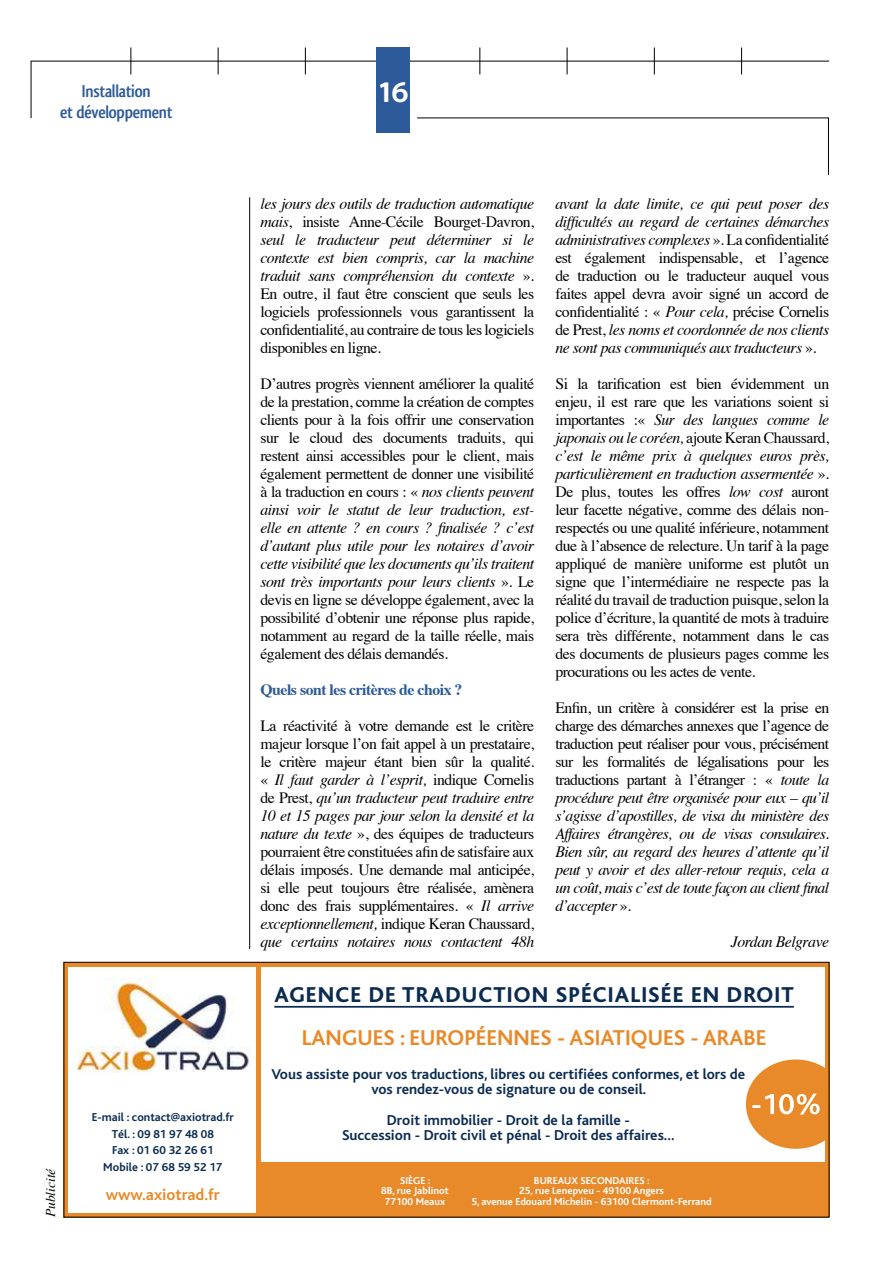
<style>
.page{position:relative;width:893px;height:1263px;background:#fff}
.page>*{position:absolute;margin:0;border:0;box-sizing:border-box;transform-origin:0 0}
.t1{font:700 30px "Santana";color:#fff}
.t2{font:800 22.5px "Bliss";letter-spacing:.05em;color:#0b2b51}
.t3{font:700 22.5px "Bliss";color:#e88a2a}
.t4{font:700 18px "Qlassik";letter-spacing:-.02em;color:#2d5a98}
.t5{font:700 16.5px "Bliss";color:#e88a2a}
.t6{font:15.75px/18px "Times";letter-spacing:-.03em;color:#000;text-align:justify}
.t7{font:italic 15.75px/18px "Times";letter-spacing:-.03em;color:#000;text-align:justify}
.t8{font:700 15.75px "Times";letter-spacing:-.03em;color:#2d5a98}
.t9{font:700 15px/15px "Bliss";color:#0b2b51;text-align:center}
.t10{font:italic 13.5px "Times";color:#000}
.t11{font:700 12px/16.5px "Bliss";color:#0b2b51;text-align:center}
.t12{font:700 10.5px/10.5px "Bliss";color:#fff;text-align:center}
.s1{font-style:italic}
.s2{font-style:normal}
</style>
<div class="page">
<svg style="left:305px;top:47px;width:1px;height:27px"></svg>
<svg style="left:218px;top:47px;width:1px;height:27px"></svg>
<hr style="left:417px;top:118px;width:412px;height:1px;background:#000">
<hr style="left:828px;top:118px;width:1px;height:57px;background:#000">
<hr style="left:31px;top:61px;width:798px;height:1px;background:#000">
<hr style="left:31px;top:61px;width:1px;height:57px;background:#000">
<div style="left:376px;top:47px;width:34px;height:85px;background:#2d5a98"></div>
<svg style="left:130px;top:47px;width:1px;height:27px"></svg>
<svg style="left:567px;top:47px;width:1px;height:27px"></svg>
<svg style="left:741px;top:47px;width:1px;height:27px"></svg>
<svg style="left:654px;top:47px;width:1px;height:27px"></svg>
<svg style="left:479px;top:47px;width:1px;height:27px"></svg>
<hr style="left:249px;top:197px;width:1px;height:752px;background:#000">
<hr style="left:274px;top:1006px;width:520px;height:2px;background:#0b2b51">
<div style="left:259px;top:1163px;width:570px;height:54px;background:#e88a2a"></div>
<hr style="left:64px;top:962px;width:765px;height:4px;background:#e88a2a">
<hr style="left:64px;top:1213px;width:765px;height:4px;background:#e88a2a">
<hr style="left:64px;top:962px;width:4px;height:255px;background:#e88a2a">
<hr style="left:257px;top:962px;width:4px;height:255px;background:#e88a2a">
<hr style="left:825px;top:962px;width:4px;height:255px;background:#e88a2a">
<img style="left:70px;top:978px;width:179px;height:95px">
<svg style="left:746px;top:1059px;width:79px;height:90px"></svg>
<div style="left:64px;top:962px;width:765px;height:255px;border:1px solid #000"></div>
<p class="t4" style="left:82px;top:81px;width:70px">Installation</p>
<h1 class="t1" style="left:377px;top:74px;width:33px">16</h1>
<p class="t4" style="left:60px;top:102px;width:114px">et développement</p>
<p class="t6" style="left:260px;top:193px;width:275px"><span class="s1">les jours des outils de traduction automatique mais</span>, insiste Anne-Cécile Bourget-Davron, <span class="s1">seul le traducteur peut déterminer si le contexte est bien compris, car la machine traduit sans compréhension du contexte</span> ».<br>En outre, il faut être conscient que seuls les logiciels professionnels vous garantissent la confidentialité, au contraire de tous les logiciels disponibles en ligne.</p>
<p class="t6" style="left:260px;top:373px;width:275px">D’autres progrès viennent améliorer la qualité de la prestation, comme la création de comptes clients pour à la fois offrir une conservation sur le cloud des documents traduits, qui restent ainsi accessibles pour le client, mais également permettent de donner une visibilité à la traduction en cours : « <span class="s1">nos clients peuvent ainsi voir le statut de leur traduction, est&shy;elle en attente ? en cours ? finalisée ? c’est d’autant plus utile pour les notaires d’avoir cette visibilité que les documents qu’ils traitent sont très importants pour leurs clients</span> ». Le devis en ligne se développe également, avec la possibilité d’obtenir une réponse plus rapide, notamment au regard de la taille réelle, mais également des délais demandés.</p>
<p class="t8" style="left:260px;top:675px;width:203px">Quels sont les critères de choix ?</p>
<p class="t6" style="left:260px;top:715px;width:275px">La réactivité à votre demande est le critère majeur lorsque l’on fait appel à un prestataire, le critère majeur étant bien sûr la qualité. « <span class="s1">Il faut garder à l’esprit,</span> indique Cornelis de Prest, <span class="s1">qu’un traducteur peut traduire entre 10 et 15 pages par jour selon la densité et la nature du texte</span> », des équipes de traducteurs pourraient être constituées afin de satisfaire aux délais imposés. Une demande mal anticipée, si elle peut toujours être réalisée, amènera donc des frais supplémentaires. « <span class="s1">Il arrive exceptionnellement,</span> indique Keran Chaussard, <span class="s1">que certains notaires nous contactent 48h</span></p>
<p class="t7" style="left:555px;top:194px;width:275px">avant la date limite, ce qui peut poser des difficultés au regard de certaines démarches administratives complexes <span class="s2">». La confidentialité est également indispensable, et l’agence de traduction ou le traducteur auquel vous faites appel devra avoir signé un accord de confidentialité : «</span> Pour cela, <span class="s2">précise Cornelis de Prest,</span> les noms et coordonnée de nos clients ne sont pas communiqués aux traducteurs <span class="s2">».</span></p>
<p class="t6" style="left:555px;top:373px;width:275px">Si la tarification est bien évidemment un enjeu, il est rare que les variations soient si importantes :« <span class="s1">Sur des langues comme le japonais ou le coréen,</span> ajoute Keran Chaussard, <span class="s1">c’est le même prix à quelques euros près, particulièrement en traduction assermentée</span> ».<br>De plus, toutes les offres <span class="s1">low cost</span> auront leur facette négative, comme des délais non&shy;respectés ou une qualité inférieure, notamment due à l’absence de relecture. Un tarif à la page appliqué de manière uniforme est plutôt un signe que l’intermédiaire ne respecte pas la réalité du travail de traduction puisque, selon la police d’écriture, la quantité de mots à traduire sera très différente, notamment dans le cas des documents de plusieurs pages comme les procurations ou les actes de vente.</p>
<p class="t7" style="left:555px;top:698px;width:275px"><span class="s2">Enfin, un critère à considérer est la prise en charge des démarches annexes que l’agence de traduction peut réaliser pour vous, précisément sur les formalités de légalisations pour les traductions partant à l’étranger : «</span> toute la procédure peut être organisée pour eux – qu’il s’agisse d’apostilles, de visa du ministère des Affaires étrangères, ou de visas consulaires.<br>Bien sûr, au regard des heures d’attente qu’il peut y avoir et des aller-retour requis, cela a un coût, mais c’est de toute façon au client final d’accepter <span class="s2">».</span></p>
<p class="t7" style="left:731px;top:932px;width:100px">Jordan Belgrave</p>
<p class="t10" style="left:39px;top:1217px;width:51px;rotate:-90deg">Publicité</p>
<p class="t11" style="left:92px;top:1109px;width:144px">E-mail : contact@axiotrad.fr<br>Tél. : 09 81 97 48 08<br>Fax : 01 60 32 26 61<br>Mobile : 07 68 59 52 17</p>
<p class="t5" style="left:106px;top:1186px;width:116px">www.axiotrad.fr</p>
<h2 class="t2" style="left:274px;top:983px;width:521px">AGENCE DE TRADUCTION SPÉCIALISÉE EN DROIT</h2>
<h2 class="t3" style="left:302px;top:1026px;width:466px">LANGUES : EUROPÉENNES - ASIATIQUES - ARABE</h2>
<p class="t9" style="left:272px;top:1067px;width:475px">Vous assiste pour vos traductions, libres ou certifiées conformes, et lors de vos rendez-vous de signature ou de conseil.</p>
<p class="t9" style="left:342px;top:1113px;width:334px">Droit immobilier - Droit de la famille -<br>Succession - Droit civil et pénal - Droit des affaires…</p>
<p class="t12" style="left:381px;top:1175px;width:69px">SIÈGE :<br>8B, rue Jablinot<br>77100 Meaux</p>
<p class="t12" style="left:471px;top:1175px;width:242px">BUREAUX SECONDAIRES :<br>25, rue Lenepveu - 49100 Angers<br>5, avenue Edouard Michelin - 63100 Clermont-Ferrand</p>
</div>
